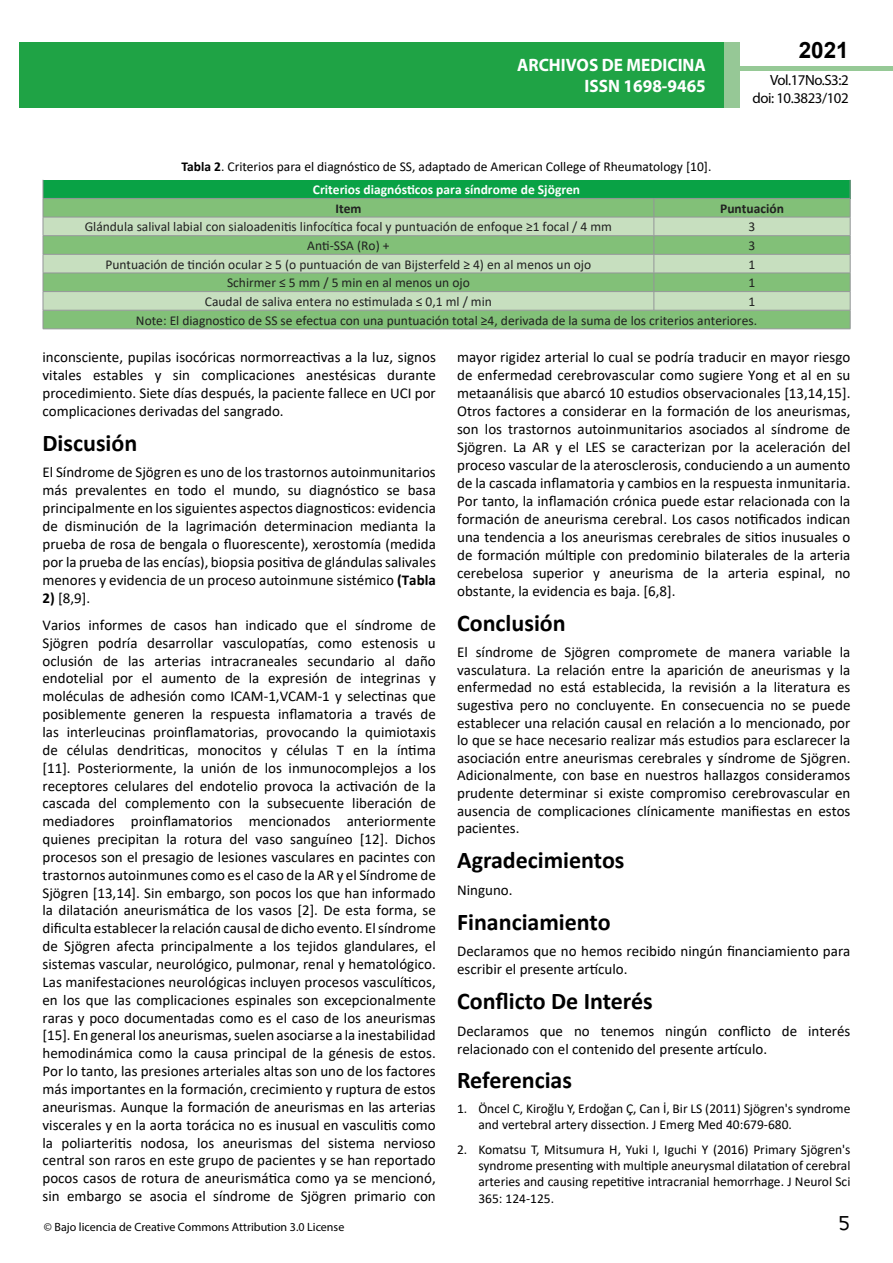
<style>
.page{position:relative;width:893px;height:1263px;background:#fff}
.page>*{position:absolute;margin:0;border:0;box-sizing:border-box;transform-origin:0 0}
.t1{font:25.5px "Tunga";color:#000}
.t2{font:700 24px "Calibri";color:#000}
.t3{font:700 22.5px "Arial";color:#000}
.t4{font:700 18px/21.6px "Myriad Pro";color:#fff;text-align:right;scale:.96 1}
.t5{font:15px/17.9px "Calibri";color:#000;text-align:justify}
.t6{font:14.85px/17.9px "Myriad Pro";letter-spacing:-.03em;color:#000;text-align:right}
.t7{font:13.5px/16.2px "Calibri";color:#000}
.t8{font:13.5px/18.6px "Calibri";color:#212121;text-align:right}
.t9{font:700 13.5px "Calibri";color:#fff}
.t10{font:700 13.5px "Calibri";color:#212121}
.t11{font:12px "Myriad Pro";color:#000}
.s1{font-weight:700}
</style>
<div class="page">
<div style="left:722px;top:66px;width:171px;height:5px;background:#96c996"></div>
<div style="left:19px;top:42px;width:706px;height:66px;background:#1fa345"></div>
<div style="left:725px;top:42px;width:15px;height:66px;background:#96c896"></div>
<div style="left:43px;top:180px;width:807px;height:18px;background:#09a245"></div>
<div style="left:44px;top:199px;width:806px;height:130px;background:#82c078"></div>
<svg style="left:44px;top:218px;width:806px;height:92px;background:#abd1a2"></svg>
<hr style="left:43px;top:198px;width:611px;height:1px;background:#939598">
<hr style="left:43px;top:217px;width:611px;height:1px;background:#939598">
<hr style="left:654px;top:198px;width:196px;height:1px;background:#939598">
<hr style="left:654px;top:217px;width:196px;height:1px;background:#939598">
<hr style="left:43px;top:235px;width:611px;height:1px;background:#939598">
<hr style="left:43px;top:254px;width:611px;height:1px;background:#939598">
<hr style="left:654px;top:235px;width:196px;height:1px;background:#939598">
<hr style="left:654px;top:254px;width:196px;height:1px;background:#939598">
<hr style="left:43px;top:273px;width:611px;height:1px;background:#939598">
<hr style="left:43px;top:291px;width:611px;height:1px;background:#939598">
<hr style="left:654px;top:273px;width:196px;height:1px;background:#939598">
<svg style="left:654px;top:199px;width:1px;height:111px"></svg>
<hr style="left:654px;top:291px;width:196px;height:1px;background:#939598">
<hr style="left:43px;top:310px;width:611px;height:1px;background:#939598">
<svg style="left:43px;top:180px;width:1px;height:149px"></svg>
<hr style="left:654px;top:310px;width:196px;height:1px;background:#939598">
<svg style="left:850px;top:180px;width:1px;height:149px"></svg>
<hr style="left:43px;top:329px;width:611px;height:1px;background:#939598">
<hr style="left:654px;top:329px;width:196px;height:1px;background:#939598">
<p class="t4" style="left:517px;top:53px;width:198px">ARCHIVOS DE MEDICINA<br>ISSN 1698-9465</p>
<p class="t7" style="left:182px;top:158px;width:531px"><span class="s1">Tabla 2</span>. Criterios para el diagnóstico de SS, adaptado de American College of Rheumatology [10].</p>
<h3 class="t3" style="left:799px;top:35px;width:52px">2021</h3>
<p class="t6" style="left:752px;top:71px;width:98px">Vol.17No.S3:2 doi: 10.3823/102</p>
<p class="t9" style="left:313px;top:180px;width:269px">Criterios diagnósticos para síndrome de Sjögren</p>
<p class="t10" style="left:335px;top:199px;width:28px">Item</p>
<p class="t10" style="left:720px;top:199px;width:65px">Puntuación</p>
<p class="t8" style="left:85px;top:217px;width:529px">Glándula salival labial con sialoadenitis linfocítica focal y puntuación de enfoque ≥1 focal / 4 mm</p>
<p class="t8" style="left:749px;top:217px;width:8px">3</p>
<p class="t8" style="left:307px;top:236px;width:84px">Anti-SSA (Ro) +</p>
<p class="t8" style="left:749px;top:236px;width:8px">3</p>
<p class="t8" style="left:105px;top:255px;width:487px">Puntuación de tinción ocular ≥ 5 (o puntuación de van Bijsterfeld ≥ 4) en al menos un ojo</p>
<p class="t8" style="left:749px;top:255px;width:8px">1</p>
<p class="t8" style="left:227px;top:273px;width:244px">Schirmer ≤ 5 mm / 5 min en al menos un ojo</p>
<p class="t8" style="left:749px;top:273px;width:8px">1</p>
<p class="t8" style="left:205px;top:292px;width:288px">Caudal de saliva entera no estimulada ≤ 0,1 ml / min</p>
<p class="t8" style="left:136px;top:292px;width:623px">1<br>Note: El diagnostico de SS se efectua con una puntuación total ≥4, derivada de la suma de los criterios anteriores.</p>
<p class="t5" style="left:43px;top:347px;width:395px">inconsciente, pupilas isocóricas normorreactivas a la luz, signos vitales estables y sin complicaciones anestésicas durante procedimiento. Siete días después, la paciente fallece en UCI por complicaciones derivadas del sangrado.</p>
<h2 class="t2" style="left:43px;top:426px;width:96px">Discusión</h2>
<p class="t5" style="left:43px;top:463px;width:395px">El Síndrome de Sjögren es uno de los trastornos autoinmunitarios más prevalentes en todo el mundo, su diagnóstico se basa principalmente en los siguientes aspectos diagnosticos: evidencia de disminución de la lagrimación determinacion medianta la prueba de rosa de bengala o fluorescente), xerostomía (medida por la prueba de las encías), biopsia positiva de glándulas salivales menores y evidencia de un proceso autoinmune sistémico <span class="s1">(Tabla</span></p>
<p class="t5" style="left:43px;top:584px;width:395px;line-height:26.5px"><span class="s1">2)</span> [8,9].<br>Varios informes de casos han indicado que el síndrome de</p>
<p class="t5" style="left:43px;top:633px;width:395px">Sjögren podría desarrollar vasculopatías, como estenosis u oclusión de las arterias intracraneales secundario al daño endotelial por el aumento de la expresión de integrinas y moléculas de adhesión como ICAM-1,VCAM-1 y selectinas que posiblemente generen la respuesta inflamatoria a través de las interleucinas proinflamatorias, provocando la quimiotaxis de células dendriticas, monocitos y células T en la íntima [11]. Posteriormente, la unión de los inmunocomplejos a los receptores celulares del endotelio provoca la activación de la cascada del complemento con la subsecuente liberación de mediadores proinflamatorios mencionados anteriormente quienes precipitan la rotura del vaso sanguíneo [12]. Dichos procesos son el presagio de lesiones vasculares en pacintes con trastornos autoinmunes como es el caso de la AR y el Síndrome de Sjögren [13,14]. Sin embargo, son pocos los que han informado la dilatación aneurismática de los vasos [2]. De esta forma, se dificulta establecer la relación causal de dicho evento. El síndrome de Sjögren afecta principalmente a los tejidos glandulares, el sistemas vascular, neurológico, pulmonar, renal y hematológico.<br>Las manifestaciones neurológicas incluyen procesos vasculíticos, en los que las complicaciones espinales son excepcionalmente raras y poco documentadas como es el caso de los aneurismas [15]. En general los aneurismas, suelen asociarse a la inestabilidad hemodinámica como la causa principal de la génesis de estos.<br>Por lo tanto, las presiones arteriales altas son uno de los factores más importantes en la formación, crecimiento y ruptura de estos aneurismas. Aunque la formación de aneurismas en las arterias viscerales y en la aorta torácica no es inusual en vasculitis como la poliarteritis nodosa, los aneurismas del sistema nervioso central son raros en este grupo de pacientes y se han reportado pocos casos de rotura de aneurismática como ya se mencionó, sin embargo se asocia el síndrome de Sjögren primario con</p>
<p class="t5" style="left:457px;top:347px;width:395px">mayor rigidez arterial lo cual se podría traducir en mayor riesgo de enfermedad cerebrovascular como sugiere Yong et al en su metaanálisis que abarcó 10 estudios observacionales [13,14,15].<br>Otros factores a considerar en la formación de los aneurismas, son los trastornos autoinmunitarios asociados al síndrome de Sjögren. La AR y el LES se caracterizan por la aceleración del proceso vascular de la aterosclerosis, conduciendo a un aumento de la cascada inflamatoria y cambios en la respuesta inmunitaria.<br>Por tanto, la inflamación crónica puede estar relacionada con la formación de aneurisma cerebral. Los casos notificados indican una tendencia a los aneurismas cerebrales de sitios inusuales o de formación múltiple con predominio bilaterales de la arteria cerebelosa superior y aneurisma de la arteria espinal, no obstante, la evidencia es baja. [6,8].</p>
<h2 class="t2" style="left:457px;top:606px;width:110px">Conclusión</h2>
<p class="t5" style="left:457px;top:643px;width:395px">El síndrome de Sjögren compromete de manera variable la vasculatura. La relación entre la aparición de aneurismas y la enfermedad no está establecida, la revisión a la literatura es sugestiva pero no concluyente. En consecuencia no se puede establecer una relación causal en relación a lo mencionado, por lo que se hace necesario realizar más estudios para esclarecer la asociación entre aneurismas cerebrales y síndrome de Sjögren.<br>Adicionalmente, con base en nuestros hallazgos consideramos prudente determinar si existe compromiso cerebrovascular en ausencia de complicaciones clínicamente manifiestas en estos pacientes.</p>
<h2 class="t2" style="left:457px;top:843px;width:169px">Agradecimientos</h2>
<p class="t5" style="left:457px;top:880px;width:57px">Ninguno.</p>
<h2 class="t2" style="left:457px;top:905px;width:155px">Financiamiento</h2>
<p class="t5" style="left:457px;top:942px;width:395px">Declaramos que no hemos recibido ningún financiamiento para escribir el presente artículo.</p>
<h2 class="t2" style="left:457px;top:984px;width:197px">Conflicto De Interés</h2>
<p class="t5" style="left:457px;top:1021px;width:395px">Declaramos que no tenemos ningún conflicto de interés relacionado con el contenido del presente artículo.</p>
<h2 class="t2" style="left:457px;top:1063px;width:116px">Referencias</h2>
<p class="t7" style="left:478px;top:1100px;width:374px;text-indent:-21px">1. Öncel C, Kiroğlu Y, Erdoğan Ç, Can İ, Bir LS (2011) Sjögren's syndrome and vertebral artery dissection. J Emerg Med 40:679-680.</p>
<p class="t7" style="left:478px;top:1141px;width:374px;text-align:justify;text-indent:-21px">2. Komatsu T, Mitsumura H, Yuki I, Iguchi Y (2016) Primary Sjögren's syndrome presenting with multiple aneurysmal dilatation of cerebral arteries and causing repetitive intracranial hemorrhage. J Neurol Sci 365: 124-125.</p>
<p class="t11" style="left:44px;top:1220px;width:302px">© Bajo licencia de Creative Commons Attribution 3.0 License</p>
<h1 class="t1" style="left:839px;top:1206px;width:13px">5</h1>
</div>
